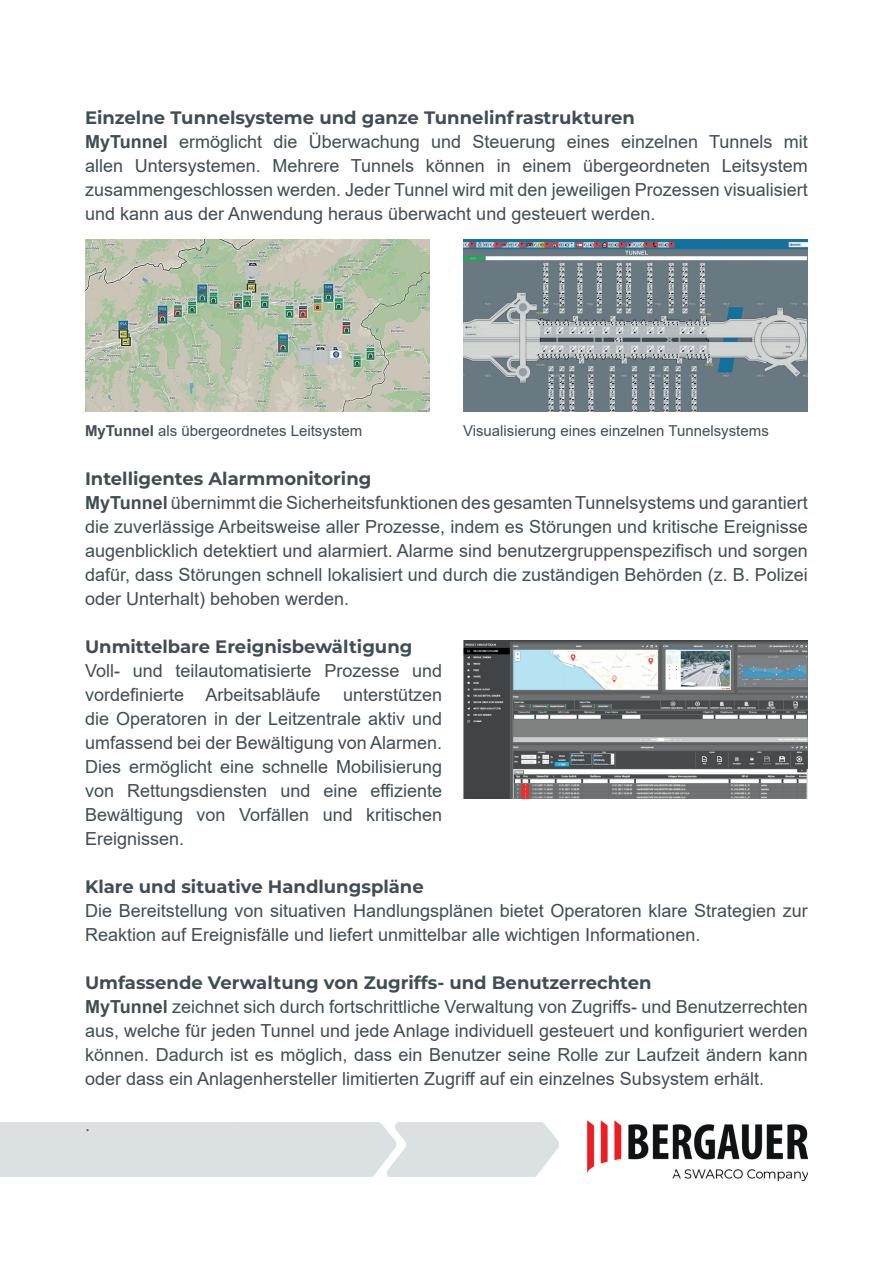
<style>
.page{position:relative;width:893px;height:1263px;background:#fff}
.page>*{position:absolute;margin:0;border:0;box-sizing:border-box;transform-origin:0 0}
.t1{font:18px/24px "Arial";color:#404d54;text-align:justify}
.t2{font:700 18px "Montserrat";color:#404d54}
.t3{font:15px "Arial";color:#404d54}
.s1{font-weight:700}
</style>
<div class="page">
<img style="left:587px;top:1120px;width:221px;height:60px">
<img style="left:85px;top:240px;width:344px;height:171px">
<img style="left:463px;top:240px;width:345px;height:171px">
<img style="left:463px;top:640px;width:345px;height:158px">
<p class="t2" style="left:85px;top:104px;width:551px">Einzelne Tunnelsysteme und ganze Tunnelinfrastrukturen</p>
<p class="t1" style="left:85px;top:129px;width:724px"><span class="s1">MyTunnel</span> ermöglicht die Überwachung und Steuerung eines einzelnen Tunnels mit allen Untersystemen. Mehrere Tunnels können in einem übergeordneten Leitsystem zusammengeschlossen werden. Jeder Tunnel wird mit den jeweiligen Prozessen visualisiert und kann aus der Anwendung heraus überwacht und gesteuert werden.</p>
<p class="t3" style="left:85px;top:420px;width:279px"><span class="s1">MyTunnel</span> als übergeordnetes Leitsystem</p>
<p class="t3" style="left:463px;top:420px;width:307px">Visualisierung eines einzelnen Tunnelsystems</p>
<p class="t2" style="left:85px;top:466px;width:288px">Intelligentes Alarmmonitoring</p>
<p class="t1" style="left:85px;top:491px;width:724px"><span class="s1">MyTunnel</span> übernimmt die Sicherheitsfunktionen des gesamten Tunnelsystems und garantiert die zuverlässige Arbeitsweise aller Prozesse, indem es Störungen und kritische Ereignisse augenblicklich detektiert und alarmiert. Alarme sind benutzergruppenspezifisch und sorgen dafür, dass Störungen schnell lokalisiert und durch die zuständigen Behörden (z. B. Polizei oder Unterhalt) behoben werden.</p>
<p class="t2" style="left:85px;top:634px;width:329px">Unmittelbare Ereignisbewältigung</p>
<p class="t1" style="left:85px;top:659px;width:359px">Voll- und teilautomatisierte Prozesse und vordefinierte Arbeitsabläufe</p>
<p class="t1" style="left:85px;top:683px;width:359px;text-indent:258px">unterstützen die Operatoren in der Leitzentrale aktiv und umfassend bei der Bewältigung von Alarmen.<br>Dies ermöglicht eine schnelle Mobilisierung von Rettungsdiensten und eine effiziente Bewältigung von Vorfällen und kritischen Ereignissen.</p>
<p class="t2" style="left:85px;top:874px;width:340px">Klare und situative Handlungspläne</p>
<p class="t1" style="left:85px;top:899px;width:724px">Die Bereitstellung von situativen Handlungsplänen bietet Operatoren klare Strategien zur<br>Reaktion auf Ereignisfälle und liefert unmittelbar alle wichtigen Informationen.</p>
<p class="t2" style="left:85px;top:970px;width:568px">Umfassende Verwaltung von Zugriffs- und Benutzerrechten</p>
<p class="t1" style="left:85px;top:995px;width:724px"><span class="s1">MyTunnel</span> zeichnet sich durch fortschrittliche Verwaltung von Zugriffs- und Benutzerrechten aus, welche für jeden Tunnel und jede Anlage individuell gesteuert und konfiguriert werden können. Dadurch ist es möglich, dass ein Benutzer seine Rolle zur Laufzeit ändern kann oder dass ein Anlagenhersteller limitierten Zugriff auf ein einzelnes Subsystem erhält.</p>
<p class="t1" style="left:85px;top:1112px;width:7px">.</p>
</div>
